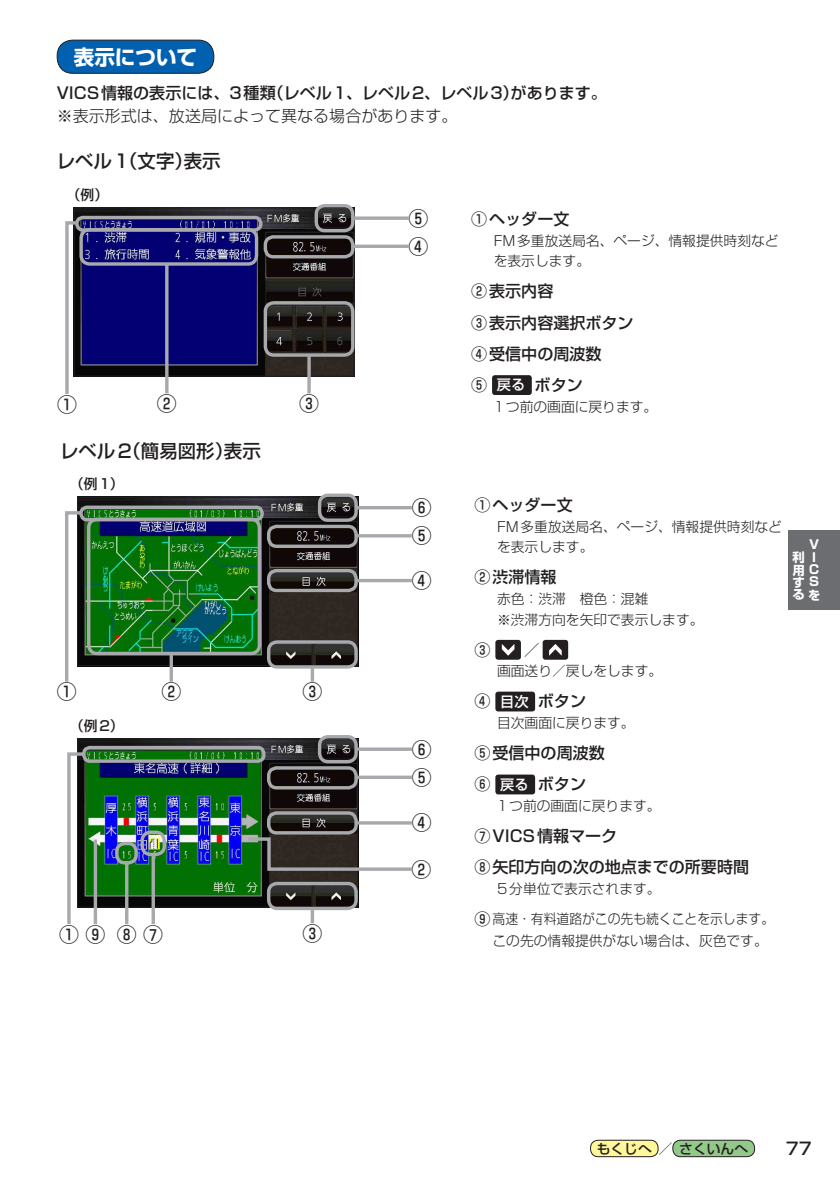
<style>
.page{position:relative;width:840px;height:1191px;background:#fff}
.page>*{position:absolute;margin:0;border:0;box-sizing:border-box;transform-origin:0 0}
.t1{font:700 20.6px "Shin Go Pro";color:#fff}
.t2{font:500 19.8px/28px "Shin Go Pro";color:#231f20}
.t3{font:500 18.4px "Shin Go Pro";color:#231f20}
.t4{font:500 17px "Shin Go Pro";color:#231f20}
.t5{font:500 16px/31.2px "Shin Go Pro";color:#231f20}
.t6{font:300 16px "Shin Go Pro";color:#231f20}
.t7{font:300 13.8px/20.6px "Shin Go Pro";color:#231f20}
.t8{font:500 13.8px "Shin Go Pro";color:#231f20}
.t9{font:700 12.4px/12.6px "Shin Go Pro";color:#fff;text-align:right}
.s1{font-size:14.2px;color:#fff}
.s2{font-weight:500;font-size:16px}
.s3{font-size:14.2px}
</style>
<div class="page">
<div style="left:788px;top:530px;width:51px;height:79px;background:#6c6d70"></div>
<div style="left:590px;top:1140px;width:67px;height:16px;background:#fff79a;border-radius:8px"></div>
<div style="left:590px;top:1140px;width:68px;height:17px;border:1px solid #231f20;border-radius:8px"></div>
<div style="left:672px;top:1140px;width:82px;height:16px;background:#92c889;border-radius:8px"></div>
<div style="left:672px;top:1140px;width:82px;height:17px;border:1px solid #231f20;border-radius:8px"></div>
<img style="left:76px;top:209px;width:276px;height:165px">
<div style="left:74px;top:207px;width:280px;height:169px;border:1px solid #231f20"></div>
<div style="left:79px;top:228px;width:179px;height:38px;border:3px solid #a8a9ad;border-radius:9px"></div>
<div style="left:75px;top:216px;width:187px;height:16px;border:3px solid #a8a9ad;border-radius:6px"></div>
<div style="left:263px;top:235px;width:91px;height:23px;border:3px solid #a8a9ad;border-radius:8px"></div>
<div style="left:263px;top:301px;width:91px;height:56px;border:3px solid #a8a9ad;border-radius:9px"></div>
<hr style="left:165px;top:264px;width:3px;height:129px;background:#a8a9ad">
<svg style="left:65px;top:219px;width:14px;height:175px"></svg>
<svg style="left:354px;top:216px;width:54px;height:4px"></svg>
<svg style="left:351px;top:244px;width:57px;height:4px"></svg>
<div style="left:492px;top:375px;width:39px;height:20px;background:#231f20;border-radius:3px"></div>
<div style="left:314px;top:204px;width:40px;height:28px;border:3px solid #a8a9ad;border-radius:9px"></div>
<hr style="left:307px;top:355px;width:3px;height:38px;background:#a8a9ad">
<div style="left:57px;top:40px;width:157px;height:33px;background:#0161b0;border-radius:16px"></div>
<div style="left:57px;top:40px;width:157px;height:34px;border:1px solid #231f20;border-radius:16px"></div>
<div style="left:495px;top:640px;width:25px;height:19px;background:#231f20;border-radius:3px"></div>
<svg style="left:501px;top:644px;width:13px;height:11px"></svg>
<div style="left:542px;top:640px;width:26px;height:19px;background:#231f20;border-radius:3px"></div>
<svg style="left:549px;top:644px;width:12px;height:11px"></svg>
<div style="left:495px;top:691px;width:40px;height:20px;background:#231f20;border-radius:3px"></div>
<div style="left:495px;top:774px;width:40px;height:20px;background:#231f20;border-radius:3px"></div>
<img style="left:79px;top:499px;width:277px;height:165px">
<div style="left:77px;top:497px;width:281px;height:169px;border:1px solid #231f20"></div>
<div style="left:87px;top:517px;width:174px;height:138px;border:3px solid #a8a9ad;border-radius:9px"></div>
<div style="left:79px;top:505px;width:185px;height:16px;border:3px solid #a8a9ad;border-radius:6px"></div>
<svg style="left:169px;top:653px;width:4px;height:28px"></svg>
<div style="left:267px;top:640px;width:90px;height:28px;border:3px solid #a8a9ad;border-radius:9px"></div>
<svg style="left:310px;top:667px;width:4px;height:14px"></svg>
<svg style="left:65px;top:509px;width:19px;height:173px"></svg>
<img style="left:79px;top:740px;width:277px;height:165px">
<div style="left:77px;top:738px;width:281px;height:169px;border:1px solid #231f20"></div>
<hr style="left:125px;top:861px;width:3px;height:63px;background:#a8a9ad">
<hr style="left:94px;top:839px;width:3px;height:85px;background:#a8a9ad">
<svg style="left:244px;top:835px;width:168px;height:37px"></svg>
<div style="left:82px;top:746px;width:183px;height:17px;border:3px solid #a8a9ad;border-radius:6px"></div>
<div style="left:115px;top:842px;width:23px;height:22px;border:3px solid #a8a9ad;border-radius:8px"></div>
<svg style="left:151px;top:856px;width:4px;height:68px"></svg>
<div style="left:140px;top:830px;width:26px;height:26px;border:3px solid #a8a9ad;border-radius:9px"></div>
<svg style="left:67px;top:750px;width:20px;height:175px"></svg>
<div style="left:267px;top:569px;width:90px;height:23px;border:3px solid #a8a9ad;border-radius:8px"></div>
<div style="left:267px;top:811px;width:90px;height:23px;border:3px solid #a8a9ad;border-radius:8px"></div>
<div style="left:267px;top:525px;width:90px;height:23px;border:3px solid #a8a9ad;border-radius:8px"></div>
<hr style="left:355px;top:506px;width:56px;height:3px;background:#a8a9ad">
<hr style="left:355px;top:534px;width:56px;height:3px;background:#a8a9ad">
<hr style="left:355px;top:579px;width:56px;height:3px;background:#a8a9ad">
<hr style="left:355px;top:821px;width:56px;height:3px;background:#a8a9ad">
<div style="left:318px;top:493px;width:39px;height:29px;border:3px solid #a8a9ad;border-radius:9px"></div>
<div style="left:267px;top:766px;width:90px;height:23px;border:3px solid #a8a9ad;border-radius:8px"></div>
<svg style="left:357px;top:747px;width:54px;height:4px"></svg>
<svg style="left:355px;top:775px;width:56px;height:4px"></svg>
<div style="left:318px;top:735px;width:39px;height:28px;border:3px solid #a8a9ad;border-radius:9px"></div>
<div style="left:267px;top:881px;width:90px;height:29px;border:3px solid #a8a9ad;border-radius:9px"></div>
<svg style="left:310px;top:909px;width:4px;height:14px"></svg>
<h1 class="t1" style="left:74px;top:40px;width:125px">表示について</h1>
<p class="t5" style="left:57px;top:76px;width:551px">VICS情報の表示には、3種類（レベル1、レベル2、レベル3）があります。</p>
<p class="t6" style="left:57px;top:103px;width:402px">※表示形式は、放送局によって異なる場合があります。</p>
<h3 class="t3" style="left:57px;top:146px;width:165px">レベル1（文字）表示</h3>
<p class="t8" style="left:67px;top:183px;width:43px">（例）</p>
<h2 class="t2" style="left:57px;top:387px;width:21px">①</h2>
<h2 class="t2" style="left:157px;top:387px;width:21px">②</h2>
<h2 class="t2" style="left:299px;top:387px;width:21px">③</h2>
<h3 class="t3" style="left:60px;top:436px;width:202px">レベル2（簡易図形）表示</h3>
<p class="t8" style="left:70px;top:472px;width:55px">（例1）</p>
<h2 class="t2" style="left:57px;top:675px;width:21px">①</h2>
<h2 class="t2" style="left:161px;top:675px;width:21px">②</h2>
<h2 class="t2" style="left:302px;top:675px;width:21px">③</h2>
<p class="t8" style="left:70px;top:714px;width:55px">（例2）</p>
<h2 class="t2" style="left:59px;top:917px;width:106px">①⑨ ⑧⑦</h2>
<h2 class="t2" style="left:302px;top:916px;width:21px">③</h2>
<h2 class="t2" style="left:408px;top:202px;width:21px">⑤<br>④</h2>
<h2 class="t2" style="left:411px;top:491px;width:21px">⑥<br>⑤</h2>
<h2 class="t2" style="left:411px;top:564px;width:21px">④</h2>
<h2 class="t2" style="left:411px;top:733px;width:21px">⑥<br>⑤</h2>
<h2 class="t2" style="left:411px;top:806px;width:21px">④</h2>
<h2 class="t2" style="left:411px;top:853px;width:21px">②</h2>
<p class="t5" style="left:471px;top:201px;width:100px">①ヘッダー文</p>
<p class="t7" style="left:493px;top:228px;width:286px">FM多重放送局名、ページ、情報提供時刻などを表示します。</p>
<p class="t5" style="left:471px;top:274px;width:164px">②表示内容<br>③表示内容選択ボタン<br>④受信中の周波数<br>⑤ <span class="s1">戻る</span> ボタン</p>
<p class="t7" style="left:493px;top:394px;width:165px">1つ前の画面に戻ります。</p>
<p class="t5" style="left:474px;top:487px;width:100px">①ヘッダー文</p>
<p class="t7" style="left:497px;top:514px;width:286px">FM多重放送局名、ページ、情報提供時刻などを表示します。</p>
<p class="t5" style="left:474px;top:560px;width:84px">②渋滞情報</p>
<p class="t7" style="left:497px;top:587px;width:208px">赤色：渋滞　橙色：混雑<br>※渋滞方向を矢印で表示します。</p>
<p class="t5" style="left:474px;top:632px;width:18px">③</p>
<p class="t5" style="left:523px;top:632px;width:18px">／</p>
<p class="t7" style="left:497px;top:659px;width:166px">画面送り／戻しをします。</p>
<p class="t5" style="left:474px;top:684px;width:113px">④ <span class="s1">目次</span> ボタン</p>
<p class="t7" style="left:497px;top:711px;width:139px">目次画面に戻ります。</p>
<p class="t5" style="left:474px;top:735px;width:132px">⑤受信中の周波数<br>⑥ <span class="s1">戻る</span> ボタン</p>
<p class="t7" style="left:497px;top:794px;width:165px">1つ前の画面に戻ります。</p>
<p class="t5" style="left:474px;top:818px;width:276px">⑦VICS情報マーク<br>⑧矢印方向の次の地点までの所要時間</p>
<p class="t7" style="left:474px;top:872px;width:301px;line-height:30.2px;text-indent:23px">5分単位で表示されます。<br><span class="s2">⑨</span>高速・有料道路がこの先も続くことを示します。</p>
<p class="t7" style="left:492px;top:928px;width:276px">この先の情報提供がない場合は、灰色です。</p>
<p class="t9" style="left:792px;top:537px;width:29px">V<br>I<br>用 Cす Sるを</p>
<p class="t9" style="left:792px;top:550px;width:13px">利</p>
<p class="t8" style="left:596px;top:1137px;width:153px">もくじへ<span class="s3">／</span>さくいんへ</p>
<p class="t4" style="left:785px;top:1134px;width:27px">77</p>
</div>
